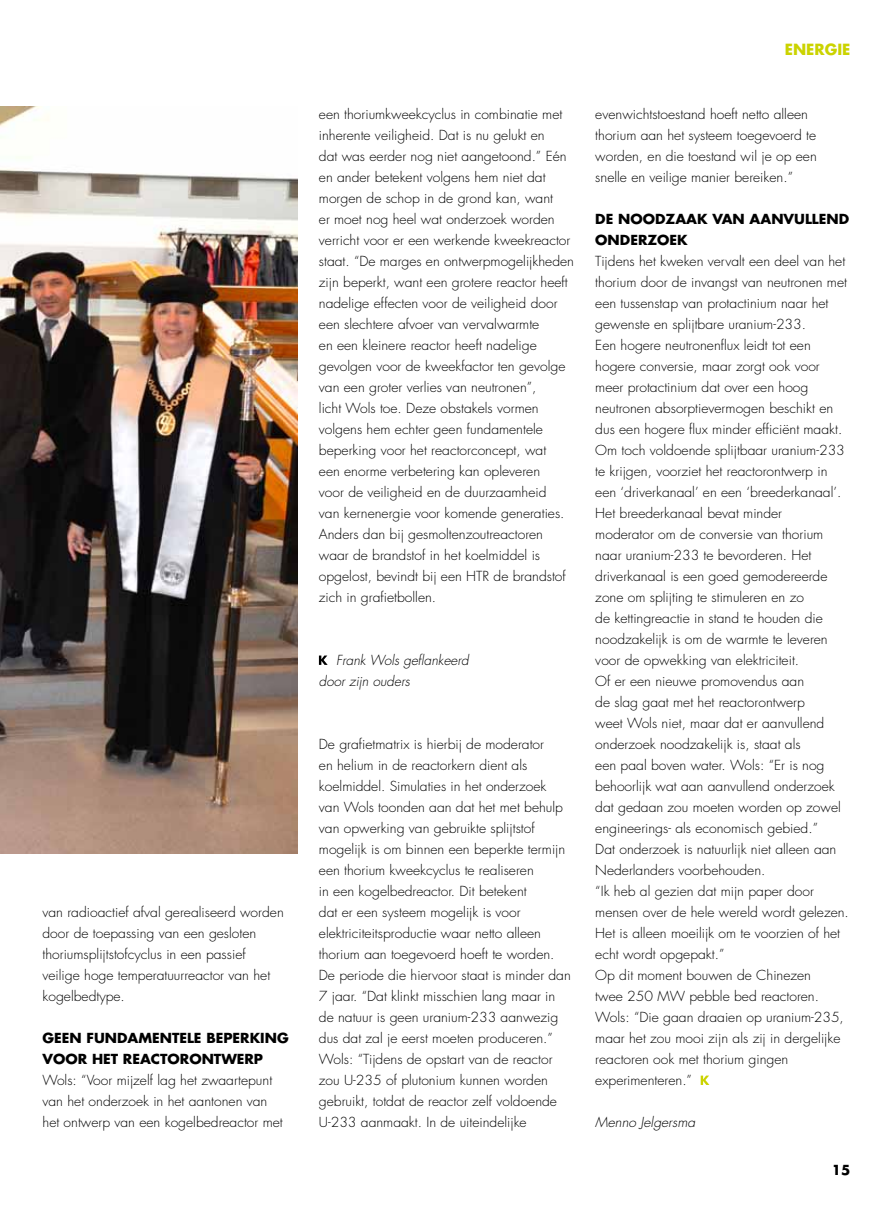
<style>
.page{position:relative;width:893px;height:1212px;background:#fff}
.page>*{position:absolute;margin:0;border:0;box-sizing:border-box;transform-origin:0 0}
.t1{font:700 15px "Futura";color:#cbd300}
.t2{font:300 13.5px/21px "Futura";color:#000}
.t3{font:700 13.5px/21px "Futura";color:#000}
.t4{font:italic 300 13.5px/21px "Futura";color:#000}
</style>
<div class="page">
<img style="left:0;top:106px;width:298px;height:748px">
<svg style="left:319px;top:655px;width:9px;height:10px"></svg>
<svg style="left:701px;top:1075px;width:8px;height:10px"></svg>
<p class="t2" style="left:43px;top:902px;width:243px">van radioactief afval gerealiseerd worden door de toepassing van een gesloten thoriumsplijtstofcyclus in een passief veilige hoge temperatuurreactor van het kogelbedtype.</p>
<p class="t3" style="left:43px;top:1027px;width:11px">GEEN</p>
<p class="t3" style="left:87px;top:1027px;width:64px">FUNDAMEN</p>
<p class="t3" style="left:172px;top:1027px;width:71px">TELE BEPERKIN</p>
<p class="t3" style="left:277px;top:1027px;width:13px">G</p>
<p class="t3" style="left:43px;top:1048px;width:222px">VOOR HET REACTORONTWERP</p>
<p class="t2" style="left:43px;top:1070px;width:242px">Wols: “Voor mijzelf lag het zwaartepunt van het onderzoek in het aantonen van het ontwerp van een kogelbedreactor met</p>
<p class="t1" style="left:785px;top:39px;width:20px">ENER</p>
<p class="t1" style="left:825px;top:39px;width:20px">GIE</p>
<p class="t2" style="left:319px;top:104px;width:257px">een thoriumkweekcyclus in combinatie met inherente veiligheid. Dat is nu gelukt en<br>dat was eerder nog niet aangetoond.” Eén en ander betekent volgens hem niet dat morgen de schop in de grond kan, want<br>er moet nog heel wat onderzoek worden verricht voor er een werkende kweekreactor staat. “De marges en ontwerpmogelijkheden zijn beperkt, want een grotere reactor heeft nadelige effecten voor de veiligheid door een slechtere afvoer van vervalwarmte<br>en een kleinere reactor heeft nadelige gevolgen voor de kweekfactor ten gevolge van een groter verlies van neutronen”,<br>licht Wols toe. Deze obstakels vormen volgens hem echter geen fundamentele beperking voor het reactorconcept, wat<br>een enorme verbetering kan opleveren<br>voor de veiligheid en de duurzaamheid<br>van kernenergie voor komende generaties.<br>Anders dan bij gesmoltenzoutreactoren waar de brandstof in het koelmiddel is opgelost, bevindt bij een HTR de brandstof zich in grafietbollen.</p>
<p class="t2" style="left:595px;top:104px;width:223px">evenwichtstoestand hoeft netto alleen thorium aan het systeem toegevoerd te worden, en die toestand wil je op een snelle en veilige manier bereiken.”</p>
<p class="t3" style="left:595px;top:208px;width:255px">DE NOODZAAK VAN AANVULLEN D<br>ON DERZOEK</p>
<p class="t2" style="left:595px;top:251px;width:255px">Tijdens het kweken vervalt een deel van het thorium door de invangst van neutronen met een tussenstap van protactinium naar het gewenste en splijtbare uranium-233.<br>Een hogere neutronenflux leidt tot een hogere conversie, maar zorgt ook voor meer protactinium dat over een hoog neutronen absorptievermogen beschikt en dus een hogere flux minder efficiënt maakt.<br>Om toch voldoende splijtbaar uranium-233 te krijgen, voorziet het reactorontwerp in een ‘driverkanaal’ en een ‘breederkanaal’.<br>Het breederkanaal bevat minder<br>moderator om de conversie van thorium naar uranium-233 te bevorderen. Het driverkanaal is een goed gemodereerde zone om splijting te stimuleren en zo<br>de kettingreactie in stand te houden die noodzakelijk is om de warmte te leveren voor de opwekking van elektriciteit.<br>Of er een nieuwe promovendus aan<br>de slag gaat met het reactorontwerp<br>weet Wols niet, maar dat er aanvullend onderzoek noodzakelijk is, staat als<br>een paal boven water. Wols: “Er is nog behoorlijk wat aan aanvullend onderzoek dat gedaan zou moeten worden op zowel engineerings- als economisch gebied.”<br>Dat onderzoek is natuurlijk niet alleen aan Nederlanders voorbehouden.<br>“Ik heb al gezien dat mijn paper door mensen over de hele wereld wordt gelezen.<br>Het is alleen moeilijk om te voorzien of het echt wordt opgepakt.”<br>Op dit moment bouwen de Chinezen<br>twee 250 MW pebble bed reactoren.<br>Wols: “Die gaan draaien op uranium-235, maar het zou mooi zijn als zij in dergelijke reactoren ook met thorium gingen experimenteren.”</p>
<p class="t4" style="left:595px;top:1112px;width:101px">Menno Jelgersma</p>
<p class="t4" style="left:319px;top:650px;width:151px;text-indent:17px">Frank Wols geflankeerd door zijn ouders</p>
<p class="t2" style="left:319px;top:734px;width:253px">De grafietmatrix is hierbij de moderator<br>en helium in de reactorkern dient als koelmiddel. Simulaties in het onderzoek<br>van Wols toonden aan dat het met behulp van opwerking van gebruikte splijtstof mogelijk is om binnen een beperkte termijn een thorium kweekcyclus te realiseren<br>in een kogelbedreactor. Dit betekent<br>dat er een systeem mogelijk is voor elektriciteitsproductie waar netto alleen thorium aan toegevoerd hoeft te worden.<br>De periode die hiervoor staat is minder dan 7 jaar. “Dat klinkt misschien lang maar in de natuur is geen uranium-233 aanwezig dus dat zal je eerst moeten produceren.” Wols: “Tijdens de opstart van de reactor zou U-235 of plutonium kunnen worden gebruikt, totdat de reactor zelf voldoende U-233 aanmaakt. In de uiteindelijke</p>
<p class="t3" style="left:832px;top:1158px;width:20px">15</p>
</div>
